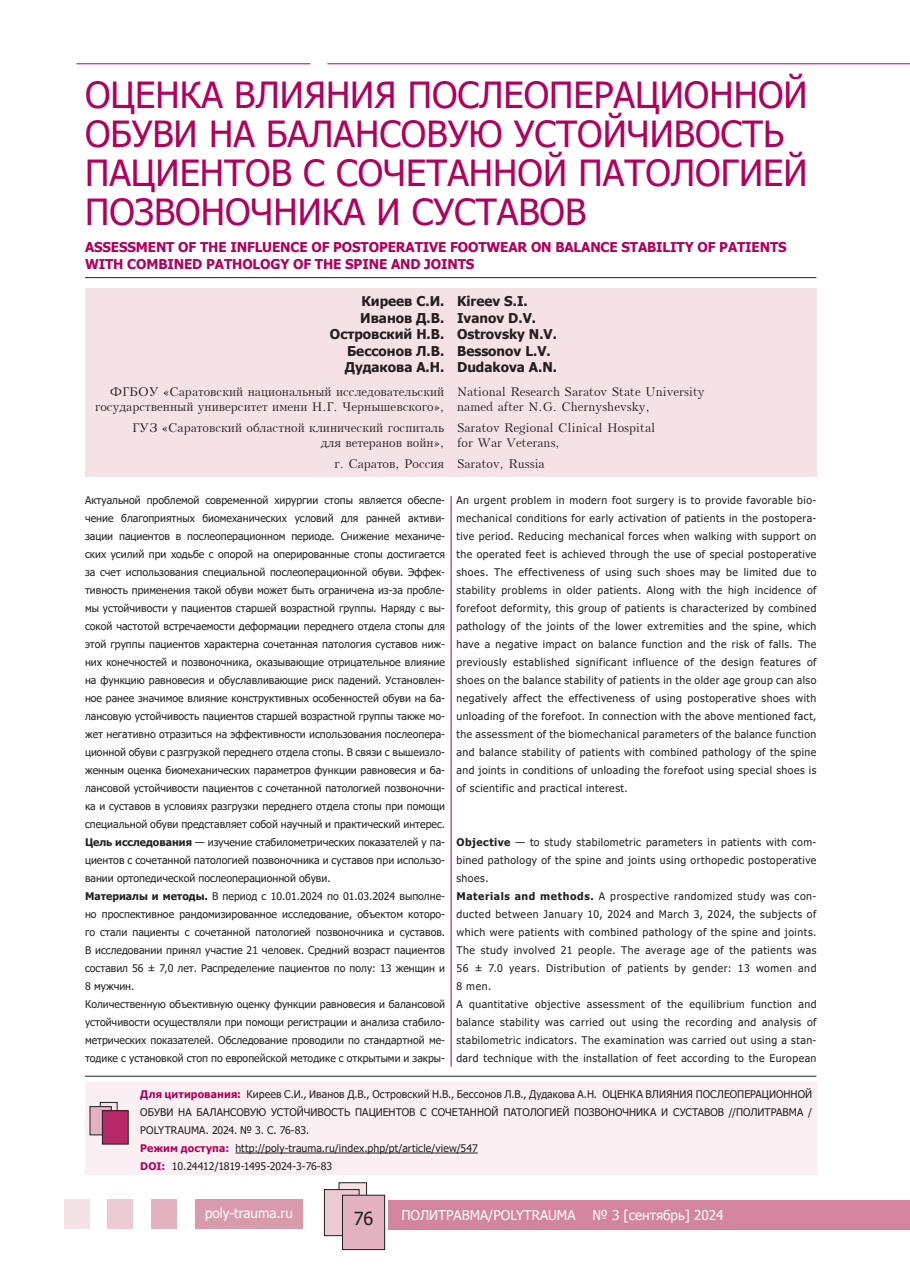
<style>
.page{position:relative;width:910px;height:1280px;background:#fff}
.page>*{position:absolute;margin:0;border:0;box-sizing:border-box;transform-origin:0 0}
.t1{font:36px/39px "Tahoma";color:#b1015c}
.t2{font:18px "Tahoma";color:#231f20}
.t3{font:700 13.5px/16.5px "Tahoma";letter-spacing:-.01em;color:#b1015c}
.t4{font:700 13.5px/16.5px "Tahoma";color:#231f20;text-align:right}
.t5{font:13.5px "Tahoma";color:#fff}
.t6{font:12px/15px "Kudrashov Plain";color:#231f20;text-align:right}
.t7{font:10.5px/18px "Tahoma";color:#231f20}
.t8{font:10.5px/18px "Tahoma";letter-spacing:.045em;color:#231f20}
.s1{font-weight:700}
.s2{font-weight:700;color:#b1015c}
</style>
<div class="page">
<div style="left:196px;top:1198px;width:107px;height:30px;background:#da9aae"></div>
<div style="left:151px;top:1198px;width:25px;height:30px;background:#e3b2c1"></div>
<div style="left:107px;top:1198px;width:26px;height:30px;background:#eccad4"></div>
<div style="left:64px;top:1198px;width:25px;height:30px;background:#f5e2e7"></div>
<div style="left:389px;top:1199px;width:521px;height:30px;background:#d3859f"></div>
<div style="left:339px;top:1183px;width:28px;height:36px;background:#f5e2e7"></div>
<div style="left:339px;top:1182px;width:28px;height:37px;border:1px solid #231f20"></div>
<div style="left:324px;top:1189px;width:35px;height:47px;background:#eccad4"></div>
<div style="left:324px;top:1189px;width:35px;height:47px;border:1px solid #231f20"></div>
<div style="left:342px;top:1195px;width:43px;height:54px;background:#e3b2c1"></div>
<div style="left:342px;top:1195px;width:43px;height:55px;border:1px solid #231f20"></div>
<hr style="left:327px;top:63px;width:583px;height:1px;background:#b1015c">
<hr style="left:77px;top:63px;width:233px;height:1px;background:#b1015c">
<hr style="left:85px;top:277px;width:731px;height:1px;background:#231f20">
<div style="left:85px;top:288px;width:731px;height:188px;background:#f5e2e7"></div>
<hr style="left:451px;top:496px;width:1px;height:570px;background:#b1015c">
<div style="left:85px;top:1082px;width:731px;height:93px;background:#faf0f3"></div>
<hr style="left:235px;top:1153px;width:243px;height:1px;background:#231f20">
<hr style="left:85px;top:1076px;width:731px;height:1px;background:#231f20">
<div style="left:100px;top:1102px;width:17px;height:23px;background:#f5e2e7"></div>
<div style="left:100px;top:1102px;width:17px;height:23px;border:1px solid #231f20"></div>
<div style="left:90px;top:1106px;width:21px;height:29px;background:#e3b2c1"></div>
<div style="left:90px;top:1106px;width:21px;height:29px;border:1px solid #231f20"></div>
<div style="left:102px;top:1111px;width:26px;height:33px;background:#b82768"></div>
<div style="left:102px;top:1110px;width:26px;height:34px;border:1px solid #231f20"></div>
<h1 class="t1" style="left:85px;top:77px;width:724px">ОЦЕНКА ВЛИЯНИЯ ПОСЛЕОПЕРАЦИОННОЙ<br>ОБУВИ НА БАЛАНСОВУЮ УСТОЙЧИВОСТЬ<br>ПАЦИЕНТОВ С СОЧЕТАННОЙ ПАТОЛОГИЕЙ<br>ПОЗВОНОЧНИКА И СУСТАВОВ</h1>
<p class="t3" style="left:85px;top:239px;width:703px">ASSESSMENT OF THE INFLUENCE OF POSTOPERATIVE FOOTWEAR ON BALANCE STABILITY OF PATIENTS<br>WITH COMBINED PATHOLOGY OF THE SPINE AND JOINTS</p>
<p class="t4" style="left:330px;top:293px;width:116px">Киреев С.И.<br>Иванов Д.В.<br>Островский Н.В.<br>Бессонов Л.В.<br>Дудакова А.Н.</p>
<p class="t6" style="left:95px;top:384px;width:351px">ФГБОУ «Саратовский национальный исследовательский государственный университет имени Н.Г. Чернышевского»,</p>
<p class="t6" style="left:132px;top:420px;width:314px">ГУЗ «Саратовский областной клинический госпиталь для ветеранов войн»,</p>
<p class="t6" style="left:334px;top:456px;width:111px">г. Саратов, Россия</p>
<p class="t4" style="left:457px;top:293px;width:101px;text-align:left">Kireev S.I.<br>Ivanov D.V.<br>Ostrovsky N.V.<br>Bessonov L.V.<br>Dudakova A.N.</p>
<p class="t6" style="left:457px;top:384px;width:249px;text-align:left">National Research Saratov State University named after N.G. Chernyshevsky,</p>
<p class="t6" style="left:457px;top:420px;width:200px;text-align:left">Saratov Regional Clinical Hospital for War Veterans,</p>
<p class="t6" style="left:457px;top:456px;width:89px">Saratov, Russia</p>
<p class="t7" style="left:85px;top:492px;width:362px">Актуальной проблемой современной хирургии стопы является обеспе&shy;чение благоприятных биомеханических условий для ранней активи&shy;зации пациентов в послеоперационном периоде. Снижение механиче&shy;ских усилий при ходьбе с опорой на оперированные стопы достигается за счет использования специальной послеоперационной обуви. Эффек&shy;тивность применения такой обуви может быть ограничена из-за пробле&shy;мы устойчивости у пациентов старшей возрастной группы. Наряду с вы&shy;сокой частотой встречаемости деформации переднего отдела стопы для этой группы пациентов характерна сочетанная патология суставов ниж&shy;них конечностей и позвоночника, оказывающие отрицательное влияние на функцию равновесия и обуславливающие риск падений. Установлен&shy;ное ранее значимое влияние конструктивных особенностей обуви на ба&shy;лансовую устойчивость пациентов старшей возрастной группы также мо&shy;жет негативно отразиться на эффективности использования послеопера&shy;ционной обуви с разгрузкой переднего отдела стопы. В связи с вышеизло&shy;женным оценка биомеханических параметров функции равновесия и ба&shy;лансовой устойчивости пациентов с сочетанной патологией позвоночни&shy;ка и суставов в условиях разгрузки переднего отдела стопы при помощи специальной обуви представляет собой научный и практический интерес.<br><span class="s1">Цель исследования</span> — изучение стабилометрических показателей у па&shy;циентов с сочетанной патологией позвоночника и суставов при использо&shy;вании ортопедической послеоперационной обуви.<br><span class="s1">Материалы и методы.</span> В период с 10.01.2024 по 01.03.2024 выполне&shy;но проспективное рандомизированное исследование, объектом которо&shy;го стали пациенты с сочетанной патологией позвоночника и суставов.<br>В исследовании принял участие 21 человек. Средний возраст пациентов составил 56 ± 7,0 лет. Распределение пациентов по полу: 13 женщин и 8 мужчин.<br>Количественную объективную оценку функции равновесия и балансовой устойчивости осуществляли при помощи регистрации и анализа стабило&shy;метрических показателей. Обследование проводили по стандартной ме&shy;тодике с установкой стоп по европейской методике с открытыми и закры-</p>
<p class="t7" style="left:456px;top:492px;width:362px;text-align:justify">An urgent problem in modern foot surgery is to provide favorable bio&shy;mechanical conditions for early activation of patients in the postopera&shy;tive period. Reducing mechanical forces when walking with support on the operated feet is achieved through the use of special postoperative shoes. The effectiveness of using such shoes may be limited due to stability problems in older patients. Along with the high incidence of forefoot deformity, this group of patients is characterized by combined pathology of the joints of the lower extremities and the spine, which have a negative impact on balance function and the risk of falls. The previously established significant influence of the design features of shoes on the balance stability of patients in the older age group can also negatively affect the effectiveness of using postoperative shoes with unloading of the forefoot. In connection with the above mentioned fact, the assessment of the biomechanical parameters of the balance function and balance stability of patients with combined pathology of the spine and joints in conditions of unloading the forefoot using special shoes is of scientific and practical interest.</p>
<p class="t8" style="left:456px;top:834px;width:362px"><span class="s1">Objective</span> — to study stabilometric parameters in patients with com&shy;bined pathology of the spine and joints using orthopedic postoperative shoes.<br><span class="s1">Materials and methods.</span> A prospective randomized study was con&shy;ducted between January 10, 2024 and March 3, 2024, the subjects of which were patients with combined pathology of the spine and joints.<br>The study involved 21 people. The average age of the patients was 56 ± 7.0 years. Distribution of patients by gender: 13 women and 8 men.<br>A quantitative objective assessment of the equilibrium function and balance stability was carried out using the recording and analysis of stabilometric indicators. The examination was carried out using a stan&shy;dard technique with the installation of feet according to the European</p>
<p class="t7" style="left:140px;top:1086px;width:673px"><span class="s2">Для цитирования:</span> Киреев С.И., Иванов Д.В., Островский Н.В., Бессонов Л.В., Дудакова А.Н. ОЦЕНКА ВЛИЯНИЯ ПОСЛЕОПЕРАЦИОННОЙ ОБУВИ НА БАЛАНСОВУЮ УСТОЙЧИВОСТЬ ПАЦИЕНТОВ С СОЧЕТАННОЙ ПАТОЛОГИЕЙ ПОЗВОНОЧНИКА И СУСТАВОВ //ПОЛИТРАВМА / POLYTRAUMA. 2024. № 3. С. 76-83.<br><span class="s2">Режим доступа:</span> http://poly-trauma.ru/index.php/pt/article/view/547<br><span class="s2">DOI:</span> 10.24412/1819-1495-2024-3-76-83</p>
<p class="t5" style="left:205px;top:1204px;width:89px">poly-trauma.ru</p>
<h2 class="t2" style="left:354px;top:1206px;width:21px">76</h2>
<p class="t5" style="left:401px;top:1206px;width:176px">ПОЛИТРАВМА/POLYTRAUMA</p>
<p class="t5" style="left:592px;top:1206px;width:133px">№ 3 [сентябрь] 2024</p>
</div>
